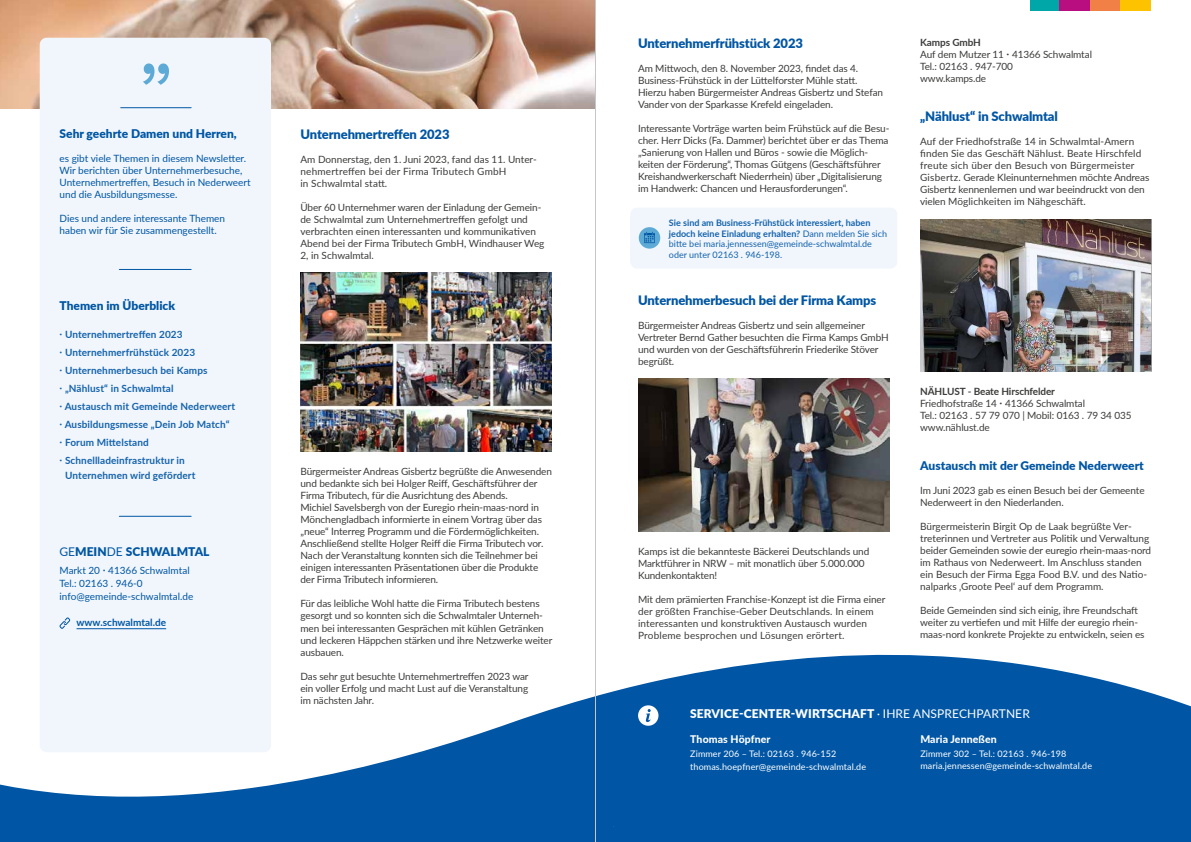
<style>
.page{position:relative;width:1191px;height:842px;background:#fff}
.page>*{position:absolute;margin:0;border:0;box-sizing:border-box;transform-origin:0 0}
.t1{font:900 13px "Lato";letter-spacing:-.01em;color:#0056a4}
.t2{font:900 12px "Lato";color:#0056a4}
.t3{font:900 12px "Lato";letter-spacing:.01em;color:#fff}
.t4{font:800 10.5px "Lato";letter-spacing:.01em;color:#fff}
.t5{font:10px/12px "Lato";letter-spacing:-.01em;color:#3c3c3b}
.t6{font:10px/12px "Lato";letter-spacing:.01em;color:#3c3c3b}
.t7{font:10px/12px "Lato";color:#0056a4}
.t8{font:700 10px/18px "Lato";letter-spacing:.01em;color:#1463ad}
.t9{font:700 10px "Lato";color:#0056a4}
.t10{font:9px/10.8px "Lato";color:#1463ad}
.t11{font:9px/12.6px "Lato";letter-spacing:.01em;color:#fff}
.s1{font-family:"Open Sans"}
.s2{font-weight:400}
.s3{font-family:"Open Sans";font-weight:700;color:#1463ad}
.s4{font-weight:700}
.s5{font-family:"Open Sans";font-weight:700}
.s6{font-family:"Open Sans";font-weight:700;font-size:10px}
</style>
<div class="page">
<img style="left:0;top:0;width:595px;height:108px">
<svg style="left:0;top:654px;width:1191px;height:188px;fill:#0056a4"></svg>
<svg style="left:638px;top:705px;width:20px;height:21px"></svg>
<div style="left:40px;top:38px;width:231px;height:714px;background:#f1f6fc"></div>
<hr style="left:77px;top:628px;width:89px;height:1px;background:#0056a4">
<hr style="left:119px;top:269px;width:72px;height:1px;background:#0056a4">
<hr style="left:119px;top:516px;width:72px;height:1px;background:#0056a4">
<svg style="left:143px;top:63px;width:26px;height:22px"></svg>
<div style="left:1029px;top:0;width:30px;height:10px;background:#00a7a8"></div>
<div style="left:1059px;top:0;width:31px;height:10px;background:#b80e80"></div>
<div style="left:1090px;top:0;width:30px;height:10px;background:#f08046"></div>
<div style="left:1120px;top:0;width:30px;height:10px;background:#fdc300"></div>
<img style="left:300px;top:273px;width:252px;height:178px">
<hr style="left:121px;top:107px;width:70px;height:1px;background:#0056a4">
<div style="left:630px;top:208px;width:267px;height:61px;background:#f1f6fc;border-radius:7px"></div>
<img style="left:638px;top:379px;width:251px;height:152px">
<img style="left:920px;top:219px;width:231px;height:152px">
<svg style="left:60px;top:617px;width:10px;height:12px"></svg>
<hr style="left:595px;top:0;width:1px;height:842px;background:#c6c6c6">
<div style="left:639px;top:227px;width:21px;height:22px;background:#5eaad6;border-radius:50%"></div>
<svg style="left:644px;top:232px;width:11px;height:11px"></svg>
<p class="t2" style="left:60px;top:125px;width:179px">Sehr geehrte Damen und Herren,</p>
<p class="t7" style="left:60px;top:152px;width:193px">es gibt viele Themen in diesem Newsletter.<br>Wir berichten über Unternehmerbesuche, Unternehmertreffen, Besuch in Nederweert und die Ausbildungsmesse.</p>
<p class="t7" style="left:60px;top:212px;width:167px">Dies und andere interessante Themen haben wir für Sie zusammengestellt.</p>
<p class="t2" style="left:60px;top:296px;width:117px">Themen im Überblick</p>
<p class="t8" style="left:60px;top:324px;width:177px"><span class="s1">·</span> Unternehmertreffen 2023<br><span class="s1">·</span> Unternehmerfrühstück 2023<br><span class="s1">·</span> Unternehmerbesuch bei Kamps<br><span class="s1">·</span> „Nählust“ in Schwalmtal<br><span class="s1">·</span> Austausch mit Gemeinde Nederweert <span class="s1">·</span> Ausbildungsmesse „Dein Job Match“<br><span class="s1">·</span> Forum Mittelstand<br><span class="s1">·</span> Schnellladeinfrastruktur in</p>
<p class="t8" style="left:65px;top:465px;width:132px">Unternehmen wird gefördert</p>
<p class="t2" style="left:60px;top:543px;width:151px"><span class="s2">GE</span>MEIN<span class="s2">DE</span> SCHWALMTAL</p>
<p class="t7" style="left:60px;top:564px;width:135px;line-height:13px">Markt 20 <span class="s3">·</span> 41366 Schwalmtal<br>Tel.: 02163 . 946-0 info@gemeinde-schwalmtal.de</p>
<p class="t9" style="left:77px;top:615px;width:91px">www.schwalmtal.de</p>
<h1 class="t1" style="left:300px;top:124px;width:151px">Unternehmertreffen 2023</h1>
<p class="t6" style="left:300px;top:153px;width:238px">Am Donnerstag, den 1. Juni 2023, fand das 11. Unter&shy;nehmertreffen bei der Firma Tributech GmbH<br>in Schwalmtal statt.</p>
<p class="t5" style="left:300px;top:201px;width:245px">Über 60 Unternehmer waren der Einladung der Gemein&shy;de Schwalmtal zum Unternehmertreffen gefolgt und verbrachten einen interessanten und kommunikativen Abend bei der Firma Tributech GmbH, Windhauser Weg 2, in Schwalmtal.</p>
<p class="t5" style="left:300px;top:465px;width:253px">Bürgermeister Andreas Gisbertz begrüßte die Anwesenden und bedankte sich bei Holger Reiff, Geschäftsführer der Firma Tributech, für die Ausrichtung des Abends.<br>Michiel Savelsbergh von der Euregio rhein-maas-nord in Mönchengladbach informierte in einem Vortrag über das „neue“ Interreg Programm und die Fördermöglichkeiten.<br>Anschließend stellte Holger Reiff die Firma Tributech vor.<br>Nach der Veranstaltung konnten sich die Teilnehmer bei einigen interessanten Präsentationen über die Produkte der Firma Tributech informieren.</p>
<p class="t5" style="left:300px;top:597px;width:253px">Für das leibliche Wohl hatte die Firma Tributech bestens gesorgt und so konnten sich die Schwalmtaler Unterneh&shy;men bei interessanten Gesprächen mit kühlen Getränken und leckeren Häppchen stärken und ihre Netzwerke weiter ausbauen.</p>
<p class="t5" style="left:300px;top:669px;width:230px;text-align:justify">Das sehr gut besuchte Unternehmertreffen 2023 war ein voller Erfolg und macht Lust auf die Veranstaltung im nächsten Jahr.</p>
<h1 class="t1" style="left:638px;top:34px;width:166px">Unternehmerfrühstück 2023</h1>
<p class="t5" style="left:638px;top:62px;width:247px">Am Mittwoch, den 8. November 2023, findet das 4.<br>Business-Frühstück in der Lüttelforster Mühle statt.<br>Hierzu haben Bürgermeister Andreas Gisbertz und Stefan Vander von der Sparkasse Krefeld eingeladen.</p>
<p class="t5" style="left:638px;top:122px;width:253px">Interessante Vorträge warten beim Frühstück auf die Besu&shy;cher. Herr Dicks (Fa. Dammer) berichtet über er das Thema „Sanierung von Hallen und Büros - sowie die Möglich&shy;keiten der Förderung“, Thomas Gütgens (Geschäftsführer Kreishandwerkerschaft Niederrhein) über „Digitalisierung im Handwerk: Chancen und Herausforderungen“.</p>
<p class="t10" style="left:669px;top:217px;width:220px"><span class="s4">Sie sind am Business-Frühstück interessiert, haben jedoch keine Einladung erhalten?</span> Dann melden Sie sich bitte bei maria.jennessen@gemeinde-schwalmtal.de oder unter 02163 . 946-198.</p>
<h1 class="t1" style="left:638px;top:290px;width:240px">Unternehmerbesuch bei der Firma Kamps</h1>
<p class="t5" style="left:638px;top:319px;width:252px">Bürgermeister Andreas Gisbertz und sein allgemeiner Vertreter Bernd Gather besuchten die Firma Kamps GmbH und wurden von der Geschäftsführerin Friederike Stöver begrüßt.</p>
<p class="t5" style="left:638px;top:545px;width:233px">Kamps ist die bekannteste Bäckerei Deutschlands und<br>Marktführer in NRW – mit monatlich über 5.000.000<br>Kundenkontakten!</p>
<p class="t6" style="left:638px;top:593px;width:249px">Mit dem prämierten Franchise-Konzept ist die Firma einer der größten Franchise-Geber Deutschlands. In einem interessanten und konstruktiven Austausch wurden Probleme besprochen und Lösungen erörtert.</p>
<p class="t5" style="left:920px;top:36px;width:173px"><span class="s4">Kamps GmbH<br></span>Auf dem Mutzer 11 <span class="s5">·</span> 41366 Schwalmtal<br>Tel.: 02163 . 947-700<br>www.kamps.de</p>
<h1 class="t1" style="left:920px;top:107px;width:139px">„Nählust“ in Schwalmtal</h1>
<p class="t6" style="left:920px;top:135px;width:231px">Auf der Friedhofstraße 14 in Schwalmtal-Amern finden Sie das Geschäft Nählust. Beate Hirschfeld freute sich über den Besuch von Bürgermeister Gisbertz. Gerade Kleinunternehmen möchte Andreas Gisbertz kennenlernen und war beeindruckt von den vielen Möglichkeiten im Nähgeschäft.</p>
<p class="t5" style="left:920px;top:385px;width:213px"><span class="s4">NÄHLUST - Beate Hirschfelder<br></span>Friedhofstraße 14 <span class="s5">·</span> 41366 Schwalmtal<br>Tel.: 02163 . 57 79 070 | Mobil: 0163 . 79 34 035 www.nählust.de</p>
<p class="t2" style="left:920px;top:456px;width:225px">Austausch mit der Gemeinde Nederweert</p>
<p class="t5" style="left:920px;top:484px;width:226px">Im Juni 2023 gab es einen Besuch bei der Gemeente<br>Nederweert in den Niederlanden.</p>
<p class="t5" style="left:920px;top:520px;width:232px">Bürgermeisterin Birgit Op de Laak begrüßte Ver&shy;treterinnen und Vertreter aus Politik und Verwaltung beider Gemeinden sowie der euregio rhein-maas-nord im Rathaus von Nederweert. Im Anschluss standen ein Besuch der Firma Egga Food B.V. und des Natio&shy;nalparks ‚Groote Peel‘ auf dem Programm.</p>
<p class="t5" style="left:920px;top:604px;width:226px">Beide Gemeinden sind sich einig, ihre Freundschaft weiter zu vertiefen und mit Hilfe der euregio rhein&shy;maas-nord konkrete Projekte zu entwickeln, seien es</p>
<p class="t3" style="left:690px;top:704px;width:341px">SERVICE-CENTER-WIRTSCHAFT <span class="s6">·</span> <span class="s2">IHRE ANSPRECHPARTNER</span></p>
<p class="t4" style="left:690px;top:731px;width:82px">Thomas Höpfner</p>
<p class="t11" style="left:690px;top:747px;width:177px">Zimmer 206 – Tel.: 02163 . 946-152 thomas.hoepfner@gemeinde-schwalmtal.de</p>
<p class="t4" style="left:920px;top:731px;width:78px">Maria Jenneßen</p>
<p class="t11" style="left:920px;top:747px;width:173px;line-height:12px">Zimmer 302 – Tel.: 02163 . 946-198 maria.jennessen@gemeinde-schwalmtal.de</p>
</div>
